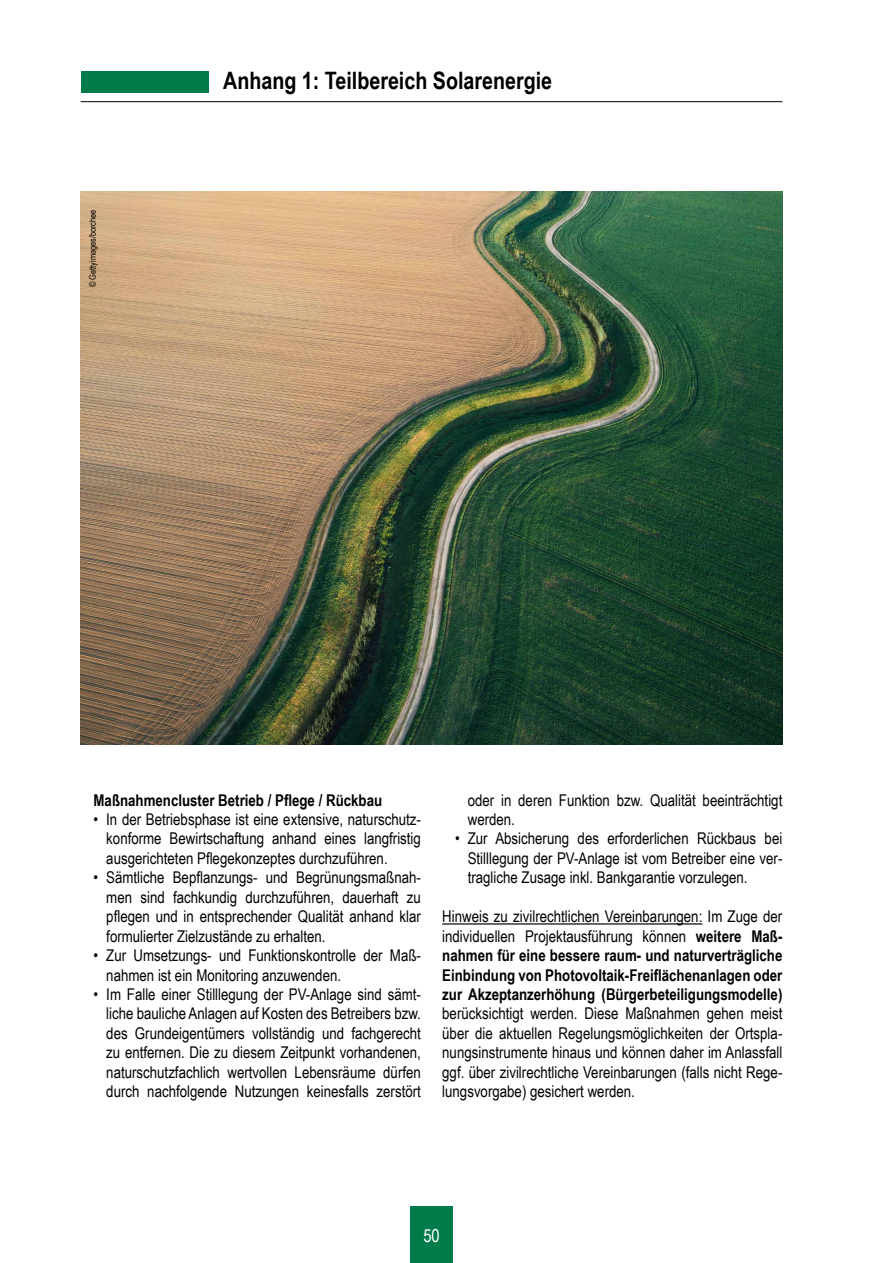
<style>
.page{position:relative;width:893px;height:1263px;background:#fff}
.page>*{position:absolute;margin:0;border:0;box-sizing:border-box;transform-origin:0 0}
.t1{font:700 24px "Arial Narrow";color:#000}
.t2{font:18px "Arial Narrow";color:#fff}
.t3{font:16.2px/19.5px "Arial Narrow";color:#000;text-align:justify}
.t4{font:700 16.2px/19.5px "Arial Narrow";color:#000;text-align:justify}
.t5{font:9px "Arial Narrow";color:#000}
.s1{font-weight:400}
</style>
<div class="page">
<div style="left:81px;top:71px;width:127px;height:22px;background:#007b49"></div>
<hr style="left:81px;top:101px;width:701px;height:1px;background:#000">
<div style="left:410px;top:1206px;width:43px;height:57px;background:#007b49"></div>
<hr style="left:442px;top:923px;width:260px;height:1px;background:#000">
<img style="left:81px;top:191px;width:701px;height:553px">
<p class="t5" style="left:86px;top:287px;width:79px;rotate:-90deg">© Gettyimages/borchee</p>
<h1 class="t1" style="left:223px;top:62px;width:330px">Anhang 1: Teilbereich Solarenergie</h1>
<p class="t4" style="left:94px;top:789px;width:290px">Maßnahmencluster Betrieb / Pflege / Rückbau</p>
<p class="t3" style="left:106px;top:809px;width:316px;text-indent:-13px">• In der Betriebsphase ist eine extensive, naturschutz&shy;konforme Bewirtschaftung anhand eines langfristig ausgerichteten Pflegekonzeptes durchzuführen.</p>
<p class="t3" style="left:106px;top:867px;width:316px;text-indent:-13px">• Sämtliche Bepflanzungs- und Begrünungsmaßnah&shy;men sind fachkundig durchzuführen, dauerhaft zu pflegen und in entsprechender Qualität anhand klar formulierter Zielzustände zu erhalten.</p>
<p class="t3" style="left:106px;top:945px;width:316px;text-indent:-13px">• Zur Umsetzungs- und Funktionskontrolle der Maß&shy;nahmen ist ein Monitoring anzuwenden.</p>
<p class="t3" style="left:106px;top:984px;width:316px;text-indent:-13px">• Im Falle einer Stilllegung der PV-Anlage sind sämt&shy;liche bauliche Anlagen auf Kosten des Betreibers bzw. des Grundeigentümers vollständig und fachgerecht zu entfernen. Die zu diesem Zeitpunkt vorhandenen, naturschutzfachlich wertvollen Lebensräume dürfen durch nachfolgende Nutzungen keinesfalls zerstört</p>
<p class="t3" style="left:468px;top:789px;width:316px">oder in deren Funktion bzw. Qualität beeinträchtigt werden.</p>
<p class="t3" style="left:468px;top:828px;width:316px;text-indent:-13px">• Zur Absicherung des erforderlichen Rückbaus bei Stilllegung der PV-Anlage ist vom Betreiber eine ver&shy;tragliche Zusage inkl. Bankgarantie vorzulegen.</p>
<p class="t4" style="left:442px;top:906px;width:342px"><span class="s1">Hinweis zu zivilrechtlichen Vereinbarungen: Im Zuge der individuellen Projektausführung können</span> weitere Maß&shy;nahmen für eine bessere raum- und naturverträgliche Einbindung von Photovoltaik-Freiflächenanlagen oder zur Akzeptanzerhöhung (Bürgerbeteiligungsmodelle)</p>
<p class="t3" style="left:442px;top:1003px;width:342px">berücksichtigt werden. Diese Maßnahmen gehen meist über die aktuellen Regelungsmöglichkeiten der Ortspla&shy;nungsinstrumente hinaus und können daher im Anlassfall ggf. über zivilrechtliche Vereinbarungen (falls nicht Rege&shy;lungsvorgabe) gesichert werden.</p>
<p class="t2" style="left:423px;top:1222px;width:18px">50</p>
</div>
